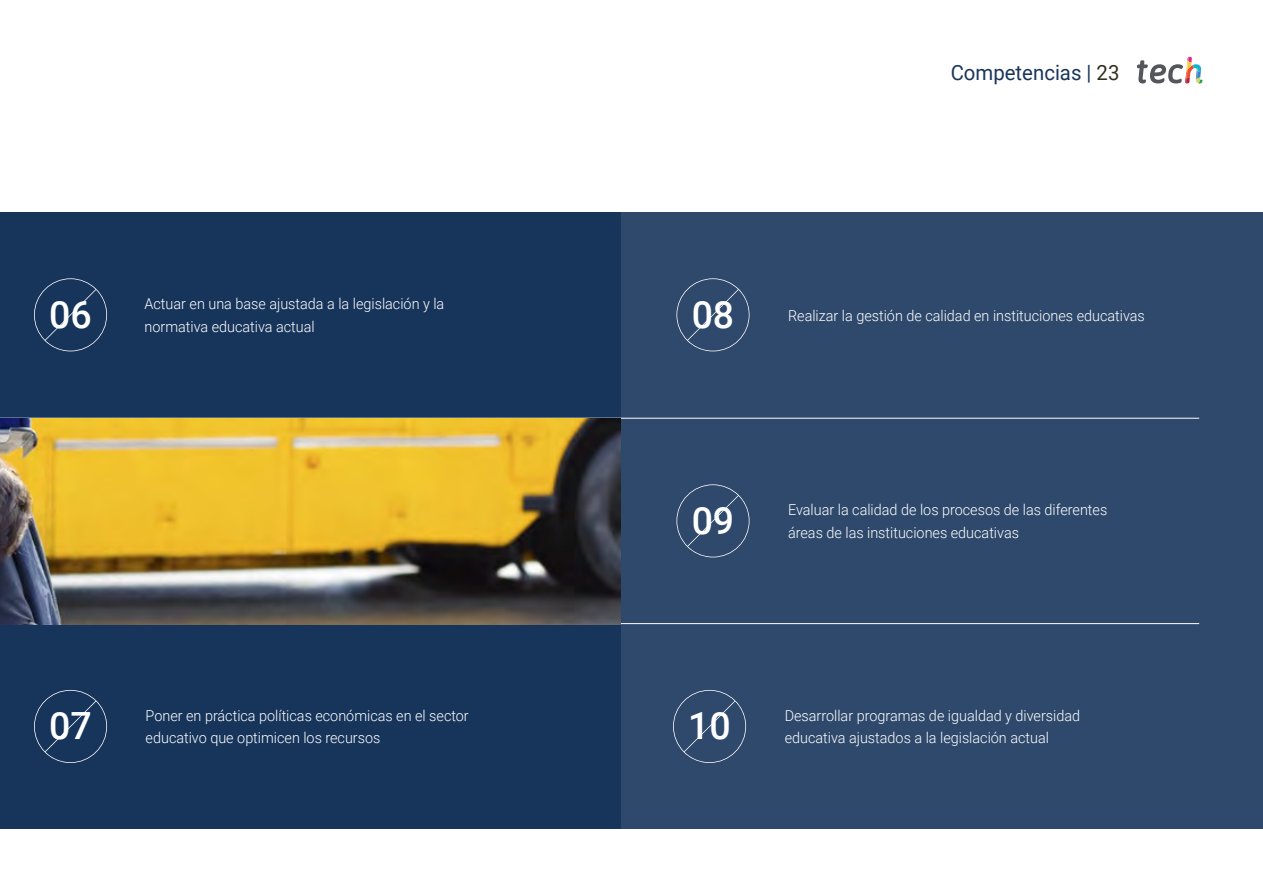
<style>
.page{position:relative;width:1263px;height:893px;background:#fff}
.page>*{position:absolute;margin:0;border:0;box-sizing:border-box;transform-origin:0 0}
.t1{font:500 37.5px "Roboto";color:#fff}
.t2{font:21px "Roboto";color:#1a355c}
.t3{font:300 15px/22.5px "Roboto";color:#fff;scale:.96 1}
.s1{color:#312e20}
</style>
<div class="page">
<svg style="left:1137px;top:57px;width:65px;height:27px"></svg>
<div style="left:0;top:213px;width:621px;height:616px;background:#17355b"></div>
<div style="left:621px;top:213px;width:642px;height:616px;background:#2e496b"></div>
<svg style="left:34px;top:690px;width:73px;height:73px"></svg>
<svg style="left:34px;top:278px;width:73px;height:73px"></svg>
<svg style="left:676px;top:278px;width:73px;height:73px"></svg>
<hr style="left:0;top:418px;width:1199px;height:1px;background:#fff">
<hr style="left:0;top:623px;width:1199px;height:1px;background:#fff">
<svg style="left:676px;top:484px;width:73px;height:73px"></svg>
<svg style="left:673px;top:690px;width:73px;height:73px"></svg>
<img style="left:0;top:418px;width:621px;height:206px">
<h2 class="t2" style="left:951px;top:57px;width:170px">Competencias | <span class="s1">23</span></h2>
<p class="t3" style="left:145px;top:292px;width:314px">Actuar en una base ajustada a la legislación y la normativa educativa actual</p>
<h1 class="t1" style="left:49px;top:288px;width:44px">06</h1>
<h1 class="t1" style="left:692px;top:288px;width:44px">08</h1>
<p class="t3" style="left:788px;top:303px;width:373px">Realizar la gestión de calidad en instituciones educativas</p>
<h1 class="t1" style="left:49px;top:699px;width:44px">07</h1>
<p class="t3" style="left:146px;top:704px;width:338px">Poner en práctica políticas económicas en el sector</p>
<p class="t3" style="left:146px;top:726px;width:246px">educativo que optimicen los recursos</p>
<h1 class="t1" style="left:692px;top:494px;width:44px">09</h1>
<p class="t3" style="left:788px;top:498px;width:334px">Evaluar la calidad de los procesos de las diferentes</p>
<p class="t3" style="left:788px;top:521px;width:242px">áreas de las instituciones educativas</p>
<h1 class="t1" style="left:688px;top:699px;width:44px">10</h1>
<p class="t3" style="left:785px;top:704px;width:309px">Desarrollar programas de igualdad y diversidad</p>
<p class="t3" style="left:785px;top:726px;width:277px">educativa ajustados a la legislación actual</p>
</div>
